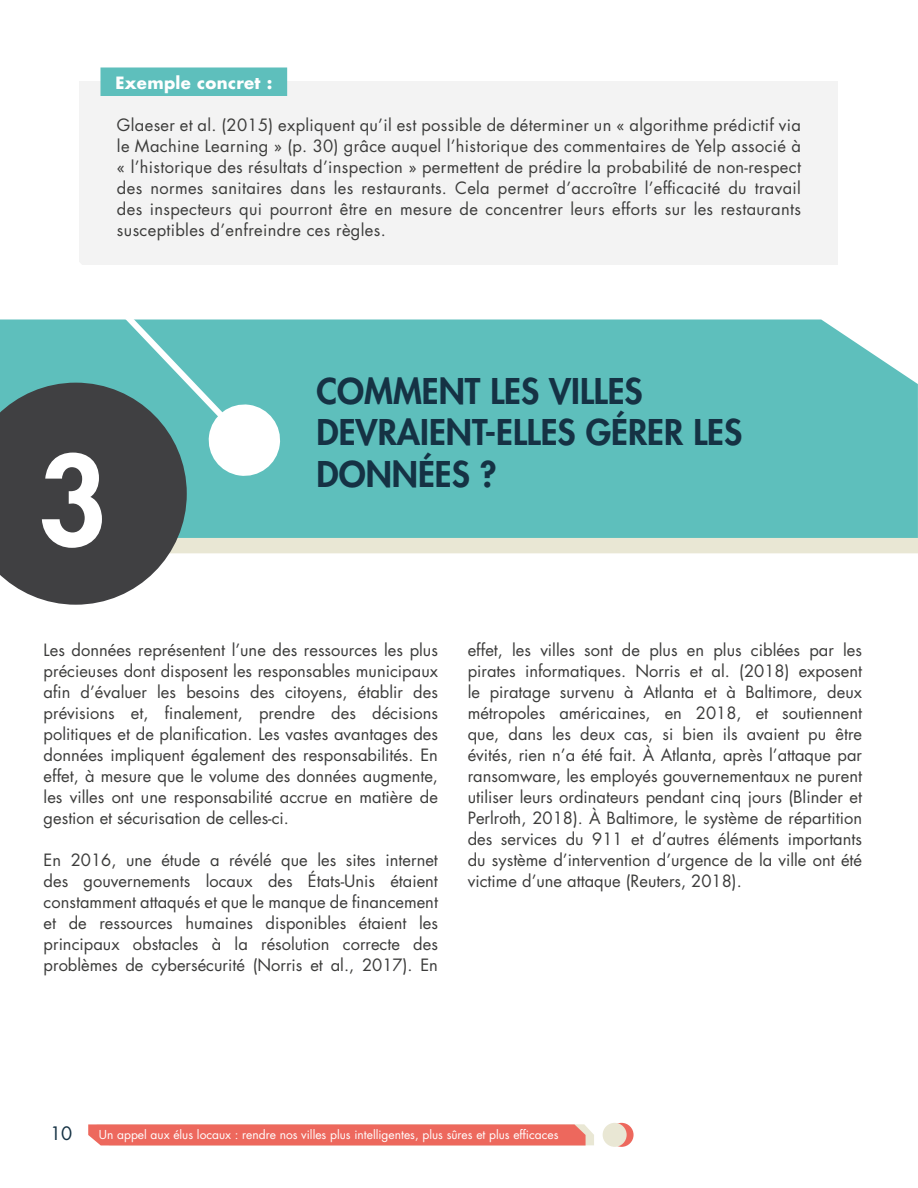
<style>
.page{position:relative;width:918px;height:1188px;background:#fff}
.page>*{position:absolute;margin:0;border:0;box-sizing:border-box;transform-origin:0 0}
.t1{font:800 120px "Futura Std";color:#fff}
.t2{font:800 34.5px/42px "Futura Std";color:#153244}
.t3{font:18px "Futura Std";color:#153244}
.t4{font:16.5px/21px "Futura Std";color:#3c3c3b;text-align:justify}
.t5{font:700 16.5px "Futura Std";letter-spacing:.02em;color:#fff}
.t6{font:12px "Futura Std";color:#fff}
</style>
<div class="page">
<div style="left:610px;top:1123px;width:24px;height:24px;background:#ed685d;border-radius:50%"></div>
<svg style="left:88px;top:1124px;width:506px;height:21px;background:#ed6e63"></svg>
<div style="left:603px;top:1123px;width:24px;height:24px;background:#e9e7d4;border-radius:50%"></div>
<div style="left:80px;top:81px;width:758px;height:183px;background:#f3f3f3"></div>
<div style="left:100px;top:68px;width:187px;height:28px;background:#5ebfbc"></div>
<div style="left:187px;top:538px;width:731px;height:15px;background:#e9e7d4"></div>
<div style="left:187px;top:320px;width:731px;height:218px;background:#5ebfbc"></div>
<svg style="left:206px;top:402px;width:76px;height:76px"></svg>
<svg style="left:0;top:103px;width:252px;height:344px"></svg>
<svg style="left:0;top:383px;width:187px;height:222px;background:#51595b"></svg>
<p class="t5" style="left:115px;top:71px;width:159px">Exemple concret :</p>
<p class="t4" style="left:117px;top:114px;width:686px">Glaeser et al. (2015) expliquent qu’il est possible de déterminer un « algorithme prédictif via le Machine Learning » (p. 30) grâce auquel l’historique des commentaires de Yelp associé à « l’historique des résultats d’inspection » permettent de prédire la probabilité de non-respect des normes sanitaires dans les restaurants. Cela permet d’accroître l’efficacité du travail des inspecteurs qui pourront être en mesure de concentrer leurs efforts sur les restaurants susceptibles d’enfreindre ces règles.</p>
<h1 class="t1" style="left:38px;top:425px;width:71px">3</h1>
<h2 class="t2" style="left:316px;top:370px;width:427px">COMMENT LES VILLES<br>DEVRAIENT-ELLES GÉRER LES<br>DONNÉES ?</h2>
<p class="t4" style="left:44px;top:639px;width:396px">Les données représentent l’une des ressources les plus précieuses dont disposent les responsables municipaux afin d’évaluer les besoins des citoyens, établir des prévisions et, finalement, prendre des décisions politiques et de planification. Les vastes avantages des données impliquent également des responsabilités. En effet, à mesure que le volume des données augmente, les villes ont une responsabilité accrue en matière de gestion et sécurisation de celles-ci.</p>
<p class="t4" style="left:44px;top:849px;width:396px">En 2016, une étude a révélé que les sites internet des gouvernements locaux des États-Unis étaient constamment attaqués et que le manque de financement et de ressources humaines disponibles étaient les principaux obstacles à la résolution correcte des problèmes de cybersécurité (Norris et al., 2017). En</p>
<p class="t4" style="left:468px;top:639px;width:396px">effet, les villes sont de plus en plus ciblées par les pirates informatiques. Norris et al. (2018) exposent le piratage survenu à Atlanta et à Baltimore, deux métropoles américaines, en 2018, et soutiennent que, dans les deux cas, si bien ils avaient pu être évités, rien n’a été fait. À Atlanta, après l’attaque par ransomware, les employés gouvernementaux ne purent utiliser leurs ordinateurs pendant cinq jours (Blinder et Perlroth, 2018). À Baltimore, le système de répartition des services du 911 et d’autres éléments importants du système d’intervention d’urgence de la ville ont été victime d’une attaque (Reuters, 2018).</p>
<p class="t3" style="left:50px;top:1122px;width:24px">10</p>
<p class="t6" style="left:99px;top:1127px;width:461px">Un appel aux élus locaux : rendre nos villes plus intelligentes, plus sûres et plus efficaces</p>
</div>
